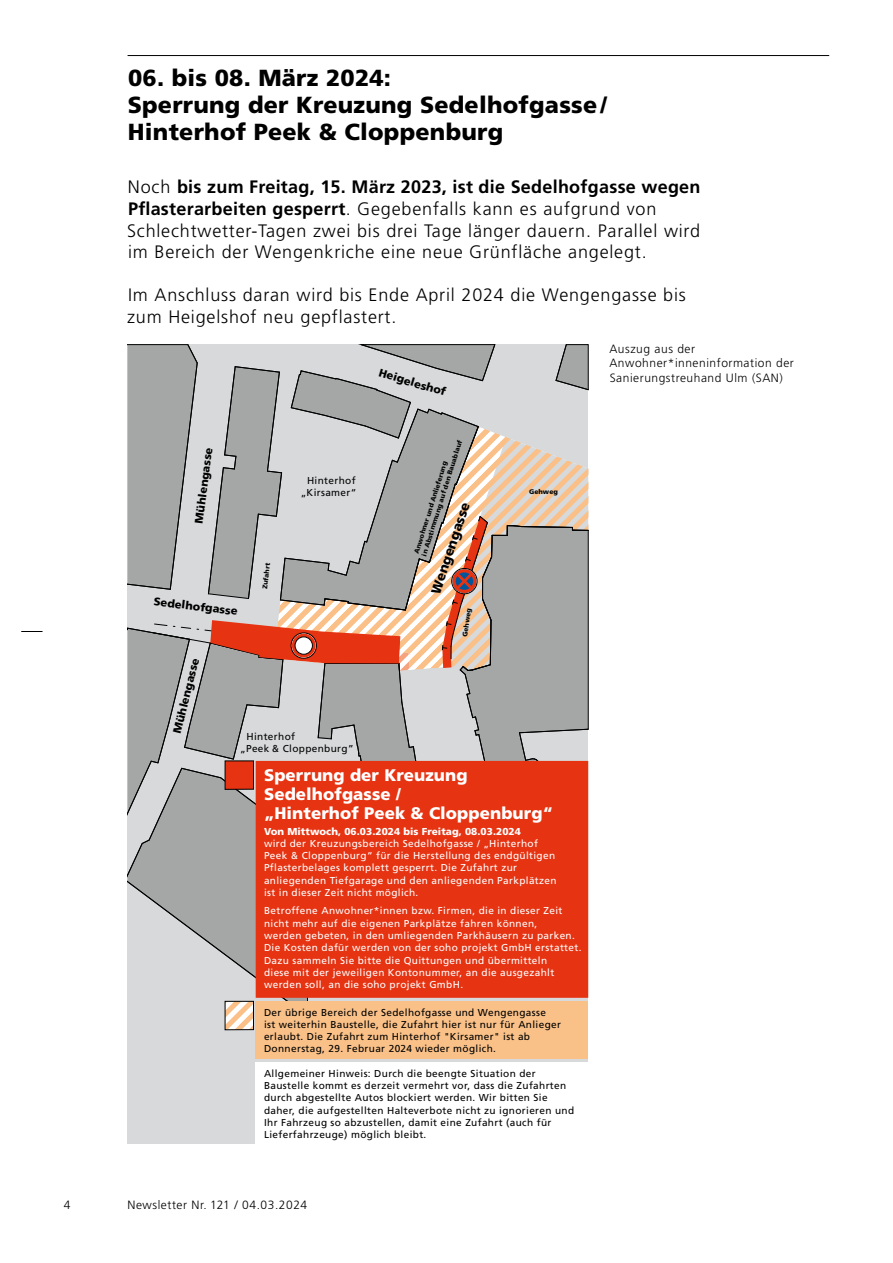
<style>
.page{position:relative;width:893px;height:1263px;background:#fff}
.page>*{position:absolute;margin:0;border:0;box-sizing:border-box;transform-origin:0 0}
.t1{font:900 23.25px/27px "Frutiger LT Pro";letter-spacing:.01em;color:#000}
.t2{font:300 18px/21.6px "Frutiger LT Pro";letter-spacing:.045em;color:#000}
.t3{font:900 16.8px/19px "Frutiger LT Pro";letter-spacing:.005em;color:#fff}
.t4{font:900 13.35px "Frutiger LT Pro";color:#000}
.t5{font:300 12px/14.4px "Frutiger LT Pro";letter-spacing:.045em;color:#000}
.t6{font:900 11.1px "Frutiger LT Pro";color:#000}
.t7{font:10.05px/12.3px "Frutiger LT Pro";letter-spacing:.035em;color:#fff}
.t8{font:10.05px/12.3px "Frutiger LT Pro";letter-spacing:.035em;color:#000}
.t9{font:10.05px/12px "Frutiger LT Pro";letter-spacing:.035em;color:#010202}
.t10{font:900 10.05px "Frutiger LT Pro";letter-spacing:.005em;color:#fff}
.t11{font:900 6.75px/8.1px "Frutiger LT Pro";letter-spacing:.005em;color:#010202}
.s1{font-weight:700}
</style>
<div class="page">
<svg style="left:21px;top:631px;width:22px;height:1px"></svg>
<hr style="left:128px;top:55px;width:701px;height:1px;background:#000">
<div style="left:128px;top:345px;width:460px;height:799px;background:#d7d9da"></div>
<div style="left:256px;top:1001px;width:332px;height:58px;background:#f9c087"></div>
<div style="left:256px;top:1062px;width:332px;height:82px;background:#fff"></div>
<svg style="left:128px;top:344px;width:461px;height:686px"></svg>
<div style="left:295px;top:637px;width:17px;height:17px;background:#fff;border-radius:50%"></div>
<div style="left:295px;top:637px;width:17px;height:17px;border:1px solid #000;border-radius:50%"></div>
<h1 class="t1" style="left:128px;top:64px;width:481px">06. bis 08. März 2024:<br>Sperrung der Kreuzung Sedelhofgasse/<br>Hinterhof Peek &amp; Cloppenburg</h1>
<p class="t2" style="left:127px;top:176px;width:575px">Noch <span class="s1">bis zum Freitag, 15. März 2023, ist die Sedelhofgasse wegen Pflasterarbeiten gesperrt</span>. Gegebenfalls kann es aufgrund von Schlechtwetter-Tagen zwei bis drei Tage länger dauern. Parallel wird im Bereich der Wengenkriche eine neue Grünfläche angelegt.</p>
<h2 class="t2" style="left:127px;top:284px;width:560px">Im Anschluss daran wird bis Ende April 2024 die Wengengasse bis zum Heigelshof neu gepflastert.</h2>
<p class="t5" style="left:609px;top:342px;width:186px">Auszug aus der<br>Anwohner*inneninformation der<br>Sanierungstreuhand Ulm (SAN)</p>
<p class="t6" style="left:381px;top:366px;width:71px;rotate:17deg">Heigeleshof</p>
<p class="t6" style="left:192px;top:523px;width:78px;rotate:-83deg">M ühlengasse</p>
<p class="t6" style="left:155px;top:594px;width:86px;rotate:7deg">Sedelhofgasse</p>
<p class="t11" style="left:261px;top:588px;width:28px;rotate:-83deg">Zufahrt</p>
<p class="t9" style="left:301px;top:475px;width:57px;text-align:center">Hinterhof „Kirsamer“</p>
<p class="t11" style="left:413px;top:552px;width:122px;rotate:-73deg">A nwohner und A nlieferung<br>in A bstim m ung auf den B auablauf</p>
<h3 class="t4" style="left:428px;top:591px;width:98px;rotate:-72deg">W engengasse</h3>
<p class="t11" style="left:461px;top:636px;width:30px;rotate:-82deg">Gehweg</p>
<p class="t11" style="left:529px;top:487px;width:30px">Gehweg</p>
<p class="t6" style="left:170px;top:731px;width:78px;rotate:-76deg">M ühlengasse</p>
<p class="t9" style="left:240px;top:730px;width:115px;text-indent:6px">Hinterhof<br>„Peek &amp; Cloppenburg”</p>
<h3 class="t3" style="left:264px;top:765px;width:290px">Sperrung der Kreuzung<br>Sedelhofgasse /<br>„Hinterhof Peek &amp; Cloppenburg“</h3>
<p class="t10" style="left:264px;top:825px;width:258px">Von Mittwoch, 06.03.2024 bis Freitag, 08.03.2024</p>
<p class="t7" style="left:264px;top:837px;width:294px">wird der Kreuzungsbereich Sedelhofgasse / „Hinterhof Peek &amp; Cloppenburg“ für die Herstellung des endgültigen Pflasterbelages komplett gesperrt. Die Zufahrt zur anliegenden Tiefgarage und den anliegenden Parkplätzen ist in dieser Zeit nicht möglich.</p>
<p class="t7" style="left:264px;top:905px;width:319px">Betroffene Anwohner*innen bzw. Firmen, die in dieser Zeit nicht mehr auf die eigenen Parkplätze fahren können,<br>werden gebeten, in den umliegenden Parkhäusern zu parken.<br>Die Kosten dafür werden von der soho projekt GmbH erstattet.<br>Dazu sammeln Sie bitte die Quittungen und übermitteln<br>diese mit der jeweiligen Kontonummer, an die ausgezahlt werden soll, an die soho projekt GmbH.</p>
<p class="t8" style="left:264px;top:1006px;width:298px">Der übrige Bereich der Sedelhofgasse und Wengengasse<br>ist weiterhin Baustelle, die Zufahrt hier ist nur für Anlieger erlaubt. Die Zufahrt zum Hinterhof "Kirsamer" ist ab Donnerstag, 29. Februar 2024 wieder möglich.</p>
<p class="t8" style="left:264px;top:1067px;width:312px">Allgemeiner Hinweis: Durch die beengte Situation der Baustelle kommt es derzeit vermehrt vor, dass die Zufahrten durch abgestellte Autos blockiert werden. Wir bitten Sie daher, die aufgestellten Halteverbote nicht zu ignorieren und Ihr Fahrzeug so abzustellen, damit eine Zufahrt (auch für Lieferfahrzeuge) möglich bleibt.</p>
<p class="t5" style="left:64px;top:1197px;width:8px">4</p>
<p class="t5" style="left:128px;top:1197px;width:181px">Newsletter Nr. 121 / 04.03.2024</p>
</div>
